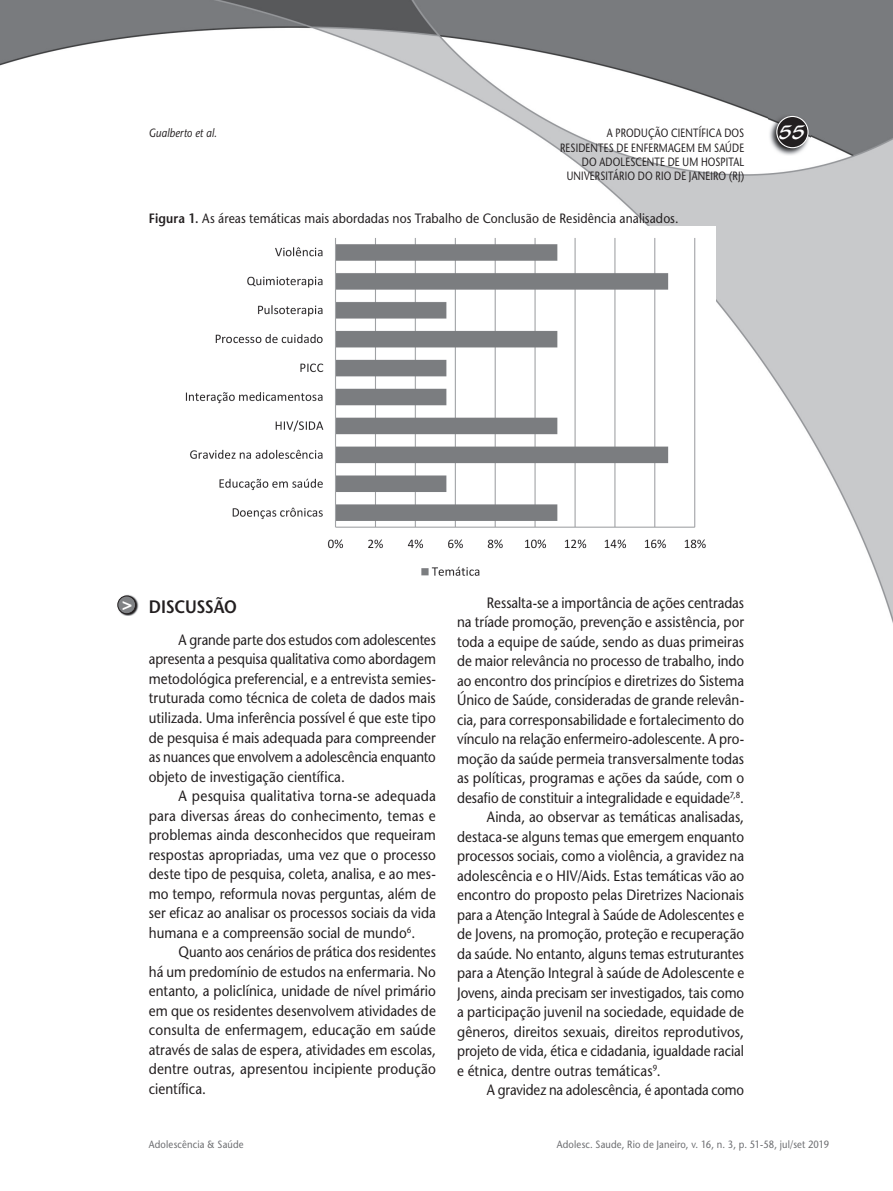
<style>
.page{position:relative;width:893px;height:1191px;background:#fff}
.page>*{position:absolute;margin:0;border:0;box-sizing:border-box;transform-origin:0 0}
.t1{font:21px "Blacklight D";color:#fff}
.t2{font:600 18px "Stone Sans";letter-spacing:-.015em;color:#231f20;scale:.9 1}
.t3{font:700 17.25px "Helvetica";color:#fff}
.t4{font:15px/19.5px "Stone Sans";color:#231f20;text-align:justify;scale:.88 1}
.t5{font:15px "Stone Sans";color:#231f20;scale:.9 1}
.t6{font:15px "Stone Sans";color:#231f20;scale:.89 1}
.t7{font:15px/19.5px "Stone Sans";color:#231f20;text-align:justify;scale:.91 1}
.t8{font:13.5px "Stone Sans";letter-spacing:.005em;color:#231f20;scale:.9 1}
.t9{font:12px/14.4px "Stone Sans";letter-spacing:.02em;color:#231f20;text-align:right;scale:.8 1}
.t10{font:italic 12px "Stone Sans";letter-spacing:.01em;color:#231f20;scale:.85 1}
.t11{font:10.5px "Stone Sans";letter-spacing:.02em;color:#6c6d70;scale:.9 1}
.s1{font-weight:600}
</style>
<div class="page">
<img style="left:0;top:0;width:893px;height:623px">
<img style="left:769px;top:114px;width:41px;height:42px">
<div style="left:777px;top:116px;width:31px;height:32px;background:#231f20;border-radius:50%"></div>
<div style="left:776px;top:116px;width:33px;height:32px;border:1px solid #fff;border-radius:50%"></div>
<img style="left:177px;top:227px;width:538px;height:359px">
<img style="left:118px;top:595px;width:21px;height:21px">
<div style="left:118px;top:596px;width:18px;height:18px;background:#808285;border-radius:50%"></div>
<div style="left:117px;top:595px;width:19px;height:19px;border:1px solid #231f20;border-radius:50%"></div>
<p class="t10" style="left:149px;top:126px;width:82px">Gualberto et al.</p>
<p class="t9" style="left:607px;top:126px;width:173px">A PRODUÇÃO CIENTÍFICA DOS</p>
<h1 class="t1" style="left:779px;top:119px;width:28px">55</h1>
<p class="t9" style="left:560px;top:140px;width:232px">RESIDENTES DE ENFERMAGEM EM SAÚDE<br>DO ADOLESCENTE DE UM HOSPITAL<br>UNIVERSITÁRIO DO RIO DE JANEIRO (RJ)</p>
<p class="t8" style="left:149px;top:211px;width:590px"><span class="s1">Figura 1.</span> As áreas temáticas mais abordadas nos Trabalho de Conclusão de Residência analisados.</p>
<p class="t3" style="left:122px;top:593px;width:12px">&gt;</p>
<p class="t2" style="left:149px;top:595px;width:100px">DISCUSSÃO</p>
<p class="t4" style="left:149px;top:630px;width:328px;text-indent:30px">A grande parte dos estudos com adolescentes apresenta a pesquisa qualitativa como abordagem metodológica preferencial, e a entrevista semies&shy;truturada como técnica de coleta de dados mais utilizada. Uma inferência possível é que este tipo de pesquisa é mais adequada para compreender as nuances que envolvem a adolescência enquanto objeto de investigação científica.</p>
<p class="t7" style="left:149px;top:786px;width:317px;text-indent:30px">A pesquisa qualitativa torna-se adequada para diversas áreas do conhecimento, temas e problemas ainda desconhecidos que requeiram respostas apropriadas, uma vez que o processo deste tipo de pesquisa, coleta, analisa, e ao mes&shy;mo tempo, reformula novas perguntas, além de ser eficaz ao analisar os processos sociais da vida humana e a compreensão social de mundo<sup>6</sup>.</p>
<p class="t4" style="left:149px;top:942px;width:328px;text-indent:30px">Quanto aos cenários de prática dos residentes há um predomínio de estudos na enfermaria. No entanto, a policlínica, unidade de nível primário em que os residentes desenvolvem atividades de consulta de enfermagem, educação em saúde através de salas de espera, atividades em escolas, dentre outras, apresentou incipiente produção científica.</p>
<p class="t6" style="left:487px;top:593px;width:291px">Ressalta-se a importância de ações centradas</p>
<p class="t5" style="left:457px;top:613px;width:320px">na tríade promoção, prevenção e assistência, por</p>
<p class="t5" style="left:457px;top:632px;width:320px">toda a equipe de saúde, sendo as duas primeiras</p>
<p class="t6" style="left:457px;top:652px;width:324px">de maior relevância no processo de trabalho, indo</p>
<p class="t6" style="left:457px;top:671px;width:324px">ao encontro dos princípios e diretrizes do Sistema</p>
<p class="t6" style="left:457px;top:691px;width:324px">Único de Saúde, consideradas de grande relevân-</p>
<p class="t6" style="left:457px;top:710px;width:324px">cia, para corresponsabilidade e fortalecimento do</p>
<p class="t6" style="left:457px;top:730px;width:324px">vínculo na relação enfermeiro-adolescente. A pro-</p>
<p class="t5" style="left:457px;top:749px;width:320px">moção da saúde permeia transversalmente todas</p>
<p class="t5" style="left:457px;top:769px;width:320px">as políticas, programas e ações da saúde, com o</p>
<p class="t6" style="left:457px;top:788px;width:324px">desafio de constituir a integralidade e equidade<sup>7,8</sup>.</p>
<p class="t5" style="left:487px;top:808px;width:287px">Ainda, ao observar as temáticas analisadas,</p>
<p class="t5" style="left:457px;top:827px;width:320px">destaca-se alguns temas que emergem enquanto</p>
<p class="t5" style="left:457px;top:847px;width:320px">processos sociais, como a violência, a gravidez na</p>
<p class="t5" style="left:457px;top:866px;width:320px">adolescência e o HIV/Aids. Estas temáticas vão ao</p>
<p class="t5" style="left:457px;top:886px;width:320px">encontro do proposto pelas Diretrizes Nacionais</p>
<p class="t6" style="left:457px;top:905px;width:324px">para a Atenção Integral à Saúde de Adolescentes e</p>
<p class="t5" style="left:457px;top:925px;width:320px">de Jovens, na promoção, proteção e recuperação</p>
<p class="t6" style="left:457px;top:944px;width:324px">da saúde. No entanto, alguns temas estruturantes</p>
<p class="t5" style="left:457px;top:964px;width:320px">para a Atenção Integral à saúde de Adolescente e</p>
<p class="t6" style="left:457px;top:983px;width:324px">Jovens, ainda precisam ser investigados, tais como</p>
<p class="t5" style="left:457px;top:1003px;width:320px">a participação juvenil na sociedade, equidade de</p>
<p class="t7" style="left:457px;top:1021px;width:317px">gêneros, direitos sexuais, direitos reprodutivos,</p>
<p class="t6" style="left:457px;top:1042px;width:324px">projeto de vida, ética e cidadania, igualdade racial</p>
<p class="t5" style="left:457px;top:1061px;width:228px">e étnica, dentre outras temáticas<sup>9</sup>.</p>
<p class="t4" style="left:487px;top:1080px;width:294px">A gravidez na adolescência, é apontada como</p>
<p class="t11" style="left:149px;top:1138px;width:107px">Adolescência &amp; Saúde</p>
<p class="t11" style="left:557px;top:1138px;width:304px">Adolesc. Saude, Rio de Janeiro, v. 16, n. 3, p. 51-58, jul/set 2019</p>
</div>
